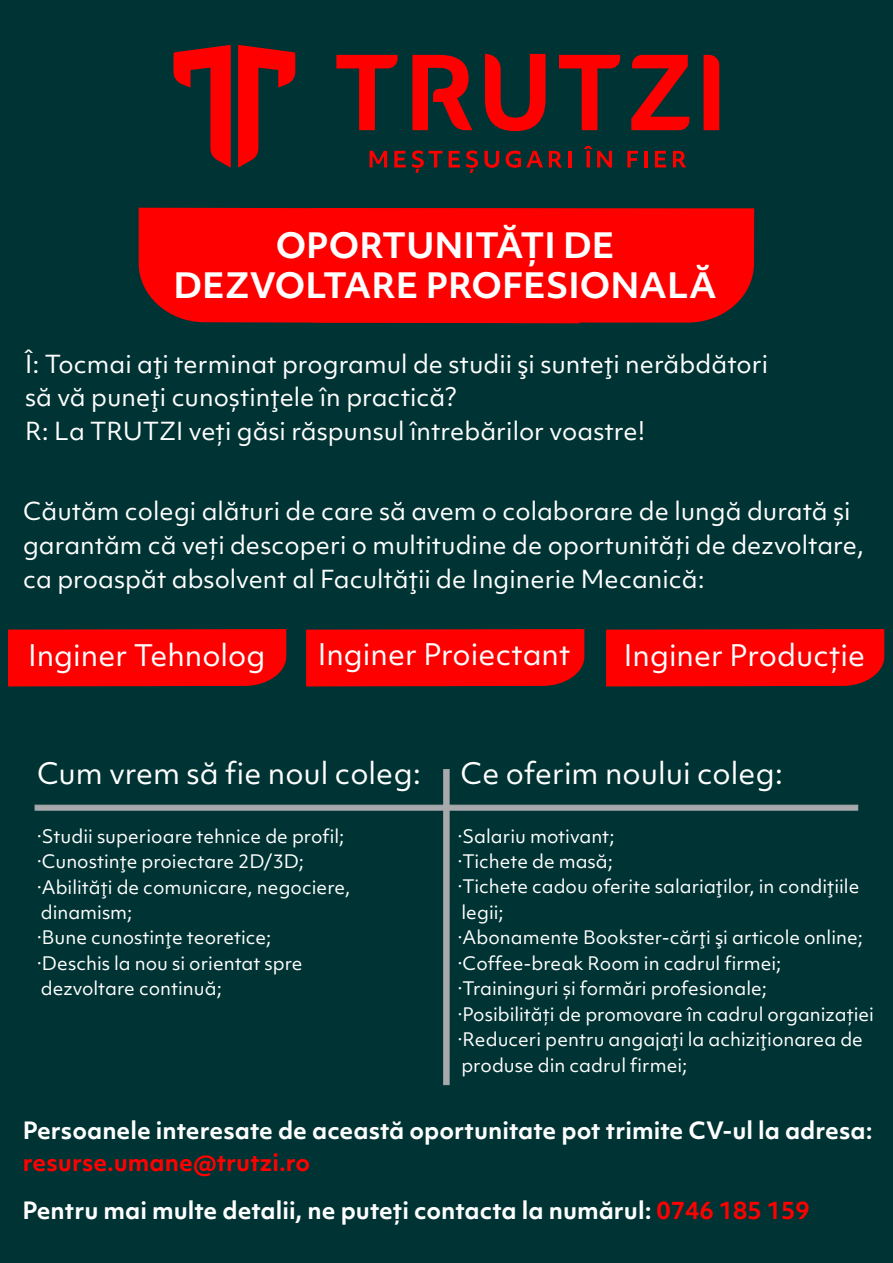
<style>
.page{position:relative;width:893px;height:1263px;background:#033}
.page>*{position:absolute;margin:0;border:0;box-sizing:border-box;transform-origin:0 0}
.t1{font:700 33.75px/39.3px "Objektiv Mk 1";color:#fff;text-align:center}
.t2{font:28.65px "Objektiv Mk 1";color:#fff}
.t3{font:24px/33.9px "Objektiv Mk 1";color:#fff}
.t4{font:700 23.1px "Objektiv Mk 1";color:#fff}
.t5{font:700 23.1px "Objektiv Mk 1";color:#f00}
.t6{font:18px/25.5px "Objektiv Mk 1";color:#fff}
.s1{color:#f00}
</style>
<div class="page">
<svg style="left:336px;top:55px;width:62px;height:75px"></svg>
<svg style="left:485px;top:54px;width:61px;height:77px"></svg>
<svg style="left:559px;top:55px;width:61px;height:75px"></svg>
<svg style="left:631px;top:55px;width:58px;height:75px"></svg>
<svg style="left:704px;top:55px;width:15px;height:75px"></svg>
<svg style="left:412px;top:55px;width:60px;height:75px"></svg>
<svg style="left:370px;top:151px;width:17px;height:16px"></svg>
<svg style="left:394px;top:151px;width:12px;height:16px"></svg>
<svg style="left:412px;top:150px;width:31px;height:23px"></svg>
<svg style="left:449px;top:151px;width:11px;height:16px"></svg>
<svg style="left:466px;top:150px;width:12px;height:23px"></svg>
<svg style="left:484px;top:151px;width:15px;height:17px"></svg>
<svg style="left:506px;top:151px;width:37px;height:17px"></svg>
<svg style="left:549px;top:151px;width:13px;height:16px"></svg>
<hr style="left:568px;top:151px;width:3px;height:16px;background:#f00">
<svg style="left:584px;top:146px;width:28px;height:21px"></svg>
<svg style="left:627px;top:151px;width:11px;height:16px"></svg>
<hr style="left:644px;top:151px;width:4px;height:16px;background:#f00">
<svg style="left:655px;top:151px;width:11px;height:16px"></svg>
<svg style="left:673px;top:151px;width:13px;height:16px"></svg>
<svg style="left:173px;top:45px;width:58px;height:123px"></svg>
<svg style="left:238px;top:45px;width:57px;height:123px"></svg>
<div style="left:139px;top:208px;width:174px;height:115px;background:#f00"></div>
<div style="left:313px;top:208px;width:441px;height:115px;background:#f00"></div>
<div style="left:8px;top:629px;width:278px;height:57px;background:#f00"></div>
<svg style="left:34px;top:769px;width:824px;height:316px"></svg>
<div style="left:306px;top:629px;width:278px;height:57px;background:#f00"></div>
<div style="left:606px;top:629px;width:278px;height:57px;background:#f00"></div>
<h1 class="t1" style="left:174px;top:229px;width:545px">OPORTUNITĂȚI DE<br>DEZVOLTARE PROFESIONALĂ</h1>
<h3 class="t3" style="left:25px;top:349px;width:744px">Î: Tocmai aţi terminat programul de studii şi sunteţi nerăbdători să vă puneţi cunoștinţele în practică?<br>R: La TRUTZI veți găsi răspunsul întrebărilor voastre!</h3>
<h3 class="t3" style="left:23px;top:497px;width:842px">Căutăm colegi alături de care să avem o colaborare de lungă durată și garantăm că veți descoperi o multitudine de oportunități de dezvoltare, ca proaspăt absolvent al Facultăţii de Inginerie Mecanică:</h3>
<h2 class="t2" style="left:28px;top:642px;width:239px">Inginer Tehnolog</h2>
<h2 class="t2" style="left:318px;top:642px;width:254px">Inginer Proiectant</h2>
<h2 class="t2" style="left:624px;top:642px;width:243px">Inginer Producție</h2>
<h2 class="t2" style="left:37px;top:761px;width:385px">Cum vrem să fie noul coleg:</h2>
<h2 class="t2" style="left:460px;top:761px;width:324px">Ce oferim noului coleg:</h2>
<p class="t6" style="left:37px;top:825px;width:315px">· Studii superioare tehnice de profil; · Cunostinţe proiectare 2D/3D;<br>· Abilităţi de comunicare, negociere, dinamism;<br>· Bune cunostinţe teoretice;<br>· Deschis la nou si orientat spre dezvoltare continuă;</p>
<p class="t6" style="left:457px;top:825px;width:418px">· Salariu motivant;<br>· Tichete de masă;<br>· Tichete cadou oferite salariaţilor, in condiţiile legii;<br>· Abonamente Bookster-cărţi şi articole online;<br>· Coffee-break Room in cadrul firmei;<br>· Traininguri și formări profesionale;<br>· Posibilități de promovare în cadrul organizației · Reduceri pentru angajaţi la achiziţionarea de produse din cadrul firmei;</p>
<p class="t4" style="left:23px;top:1120px;width:851px">Persoanele interesate de această oportunitate pot trimite CV-ul la adresa:</p>
<p class="t5" style="left:23px;top:1152px;width:289px">resurse.umane@trutzi.ro</p>
<p class="t4" style="left:22px;top:1200px;width:789px">Pentru mai multe detalii, ne puteți contacta la numărul: <span class="s1">0746 185 159</span></p>
</div>
